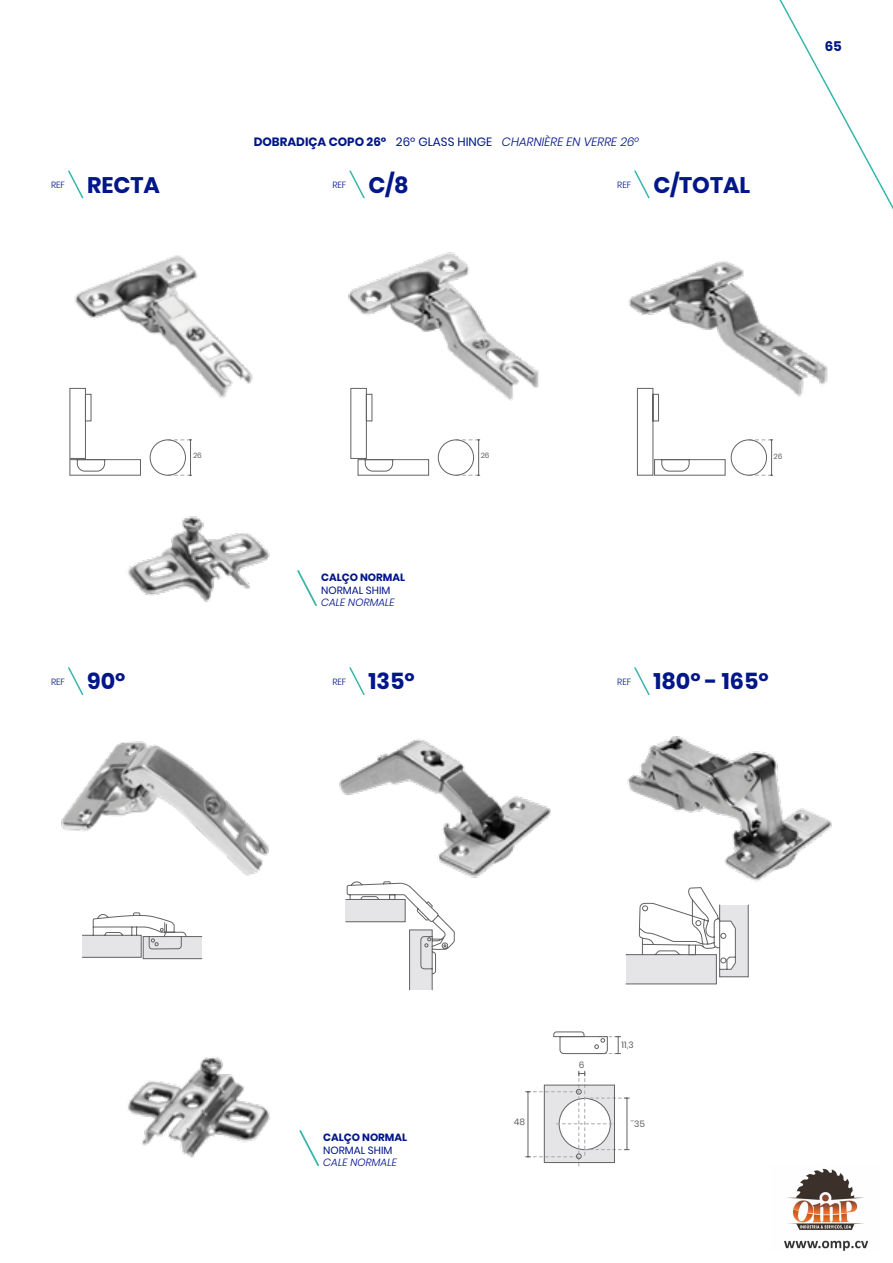
<style>
.page{position:relative;width:893px;height:1263px;background:#fff}
.page>*{position:absolute;margin:0;border:0;box-sizing:border-box;transform-origin:0 0}
.t1{font:700 22.5px "Poppins";color:#001689}
.t2{font:700 13.5px "Poppins";color:#001689}
.t3{font:italic 300 12px "Poppins";color:#001689}
.t4{font:700 10.5px "Poppins";color:#001689}
.t5{font:italic 300 10.5px "Poppins";color:#001689}
.t6{font:10.5px "Poppins";color:#001689}
.t7{font:300 9px "Poppins";color:#001689}
.t8{font:9px "Poppins";color:#636264}
.t9{font:7.5px "Poppins";color:#636264}
.s1{font-weight:700;font-style:normal}
.s2{font-weight:400;font-style:normal}
</style>
<div class="page">
<svg style="left:779px;top:0;width:114px;height:210px"></svg>
<svg style="left:68px;top:170px;width:16px;height:29px"></svg>
<svg style="left:68px;top:667px;width:16px;height:29px"></svg>
<svg style="left:349px;top:170px;width:16px;height:29px"></svg>
<svg style="left:349px;top:667px;width:16px;height:28px"></svg>
<svg style="left:634px;top:170px;width:16px;height:29px"></svg>
<svg style="left:634px;top:667px;width:16px;height:29px"></svg>
<img style="left:70px;top:255px;width:183px;height:143px">
<img style="left:348px;top:252px;width:191px;height:149px">
<img style="left:629px;top:261px;width:199px;height:143px">
<img style="left:61px;top:741px;width:208px;height:135px">
<img style="left:339px;top:739px;width:212px;height:139px">
<img style="left:627px;top:736px;width:205px;height:146px">
<svg style="left:553px;top:1031px;width:68px;height:23px"></svg>
<svg style="left:526px;top:1071px;width:103px;height:95px"></svg>
<hr style="left:528px;top:1092px;width:1px;height:65px;background:#636264">
<svg style="left:299px;top:1130px;width:20px;height:36px"></svg>
<svg style="left:297px;top:570px;width:20px;height:36px"></svg>
<img style="left:127px;top:1057px;width:143px;height:101px">
<img style="left:126px;top:516px;width:144px;height:86px">
<svg style="left:69px;top:388px;width:72px;height:88px"></svg>
<div style="left:150px;top:439px;width:36px;height:37px;border:1px solid #636264;border-radius:50%"></div>
<svg style="left:168px;top:475px;width:24px;height:1px"></svg>
<svg style="left:168px;top:440px;width:24px;height:1px"></svg>
<hr style="left:190px;top:440px;width:1px;height:35px;background:#636264">
<svg style="left:350px;top:388px;width:79px;height:88px"></svg>
<div style="left:438px;top:439px;width:36px;height:37px;border:1px solid #636264;border-radius:50%"></div>
<svg style="left:456px;top:475px;width:24px;height:1px"></svg>
<svg style="left:456px;top:440px;width:24px;height:1px"></svg>
<hr style="left:478px;top:440px;width:1px;height:35px;background:#636264">
<svg style="left:637px;top:388px;width:89px;height:88px"></svg>
<div style="left:731px;top:439px;width:36px;height:37px;border:1px solid #636264;border-radius:50%"></div>
<svg style="left:749px;top:475px;width:24px;height:1px"></svg>
<svg style="left:749px;top:440px;width:24px;height:1px"></svg>
<hr style="left:771px;top:440px;width:1px;height:35px;background:#636264">
<svg style="left:345px;top:881px;width:110px;height:109px"></svg>
<svg style="left:82px;top:912px;width:120px;height:47px"></svg>
<svg style="left:625px;top:856px;width:124px;height:129px"></svg>
<img style="left:784px;top:1168px;width:85px;height:83px">
<p class="t7" style="left:51px;top:180px;width:16px">REF</p>
<h1 class="t1" style="left:87px;top:172px;width:74px">RECTA</h1>
<p class="t3" style="left:254px;top:135px;width:387px"><span class="s1">DOBRADIÇA COPO 26º</span> <span class="s2">26º GLASS HINGE</span> CHARNIÈRE EN VERRE 26º</p>
<p class="t7" style="left:332px;top:180px;width:16px">REF</p>
<h1 class="t1" style="left:368px;top:172px;width:42px">C/8</h1>
<p class="t7" style="left:617px;top:180px;width:16px">REF</p>
<h1 class="t1" style="left:653px;top:172px;width:98px">C/TOTAL</h1>
<p class="t2" style="left:825px;top:38px;width:19px">65</p>
<p class="t7" style="left:51px;top:677px;width:16px">REF</p>
<h1 class="t1" style="left:87px;top:668px;width:40px">90º</h1>
<p class="t9" style="left:193px;top:451px;width:10px">26</p>
<p class="t9" style="left:481px;top:451px;width:10px">26</p>
<p class="t9" style="left:774px;top:452px;width:10px">26</p>
<p class="t4" style="left:321px;top:571px;width:86px">CALÇO NORMAL</p>
<p class="t6" style="left:321px;top:584px;width:71px">NORMAL SHIM</p>
<p class="t5" style="left:321px;top:596px;width:75px">CALE NORMALE</p>
<p class="t7" style="left:332px;top:677px;width:16px">REF</p>
<h1 class="t1" style="left:368px;top:668px;width:48px">135º</h1>
<p class="t7" style="left:617px;top:677px;width:16px">REF</p>
<h1 class="t1" style="left:653px;top:668px;width:117px">180º - 165º</h1>
<p class="t4" style="left:323px;top:1131px;width:86px">CALÇO NORMAL</p>
<p class="t6" style="left:323px;top:1144px;width:71px">NORMAL SHIM</p>
<p class="t5" style="left:323px;top:1156px;width:75px">CALE NORMALE</p>
<p class="t8" style="left:579px;top:1060px;width:7px">6</p>
<p class="t8" style="left:622px;top:1040px;width:14px">11,3</p>
<p class="t8" style="left:514px;top:1116px;width:13px">48</p>
<p class="t8" style="left:630px;top:1118px;width:16px">¯35</p>
</div>
